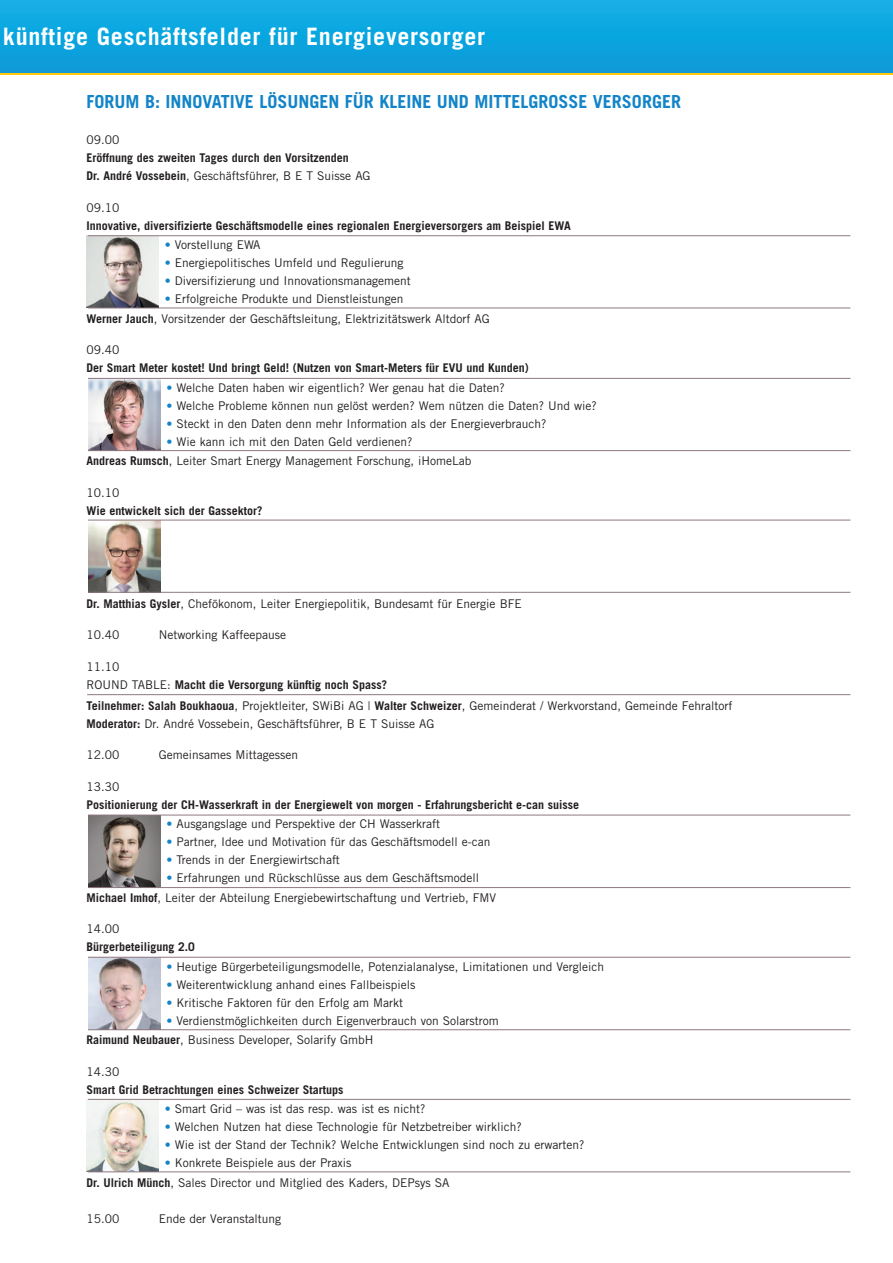
<style>
.page{position:relative;width:893px;height:1263px;background:#fff}
.page>*{position:absolute;margin:0;border:0;box-sizing:border-box;transform-origin:0 0}
.t1{font:700 24px "Trade Gothic";letter-spacing:.03em;color:#fff}
.t2{font:700 18px "Trade Gothic";color:#1284c7}
.t3{font:12px/19.5px "Trade Gothic";color:#231f20}
.t4{font:700 12px/18px "Trade Gothic";color:#231f20}
.s1{font-weight:400}
.s2{color:#1284c7}
.s3{font-weight:700}
</style>
<div class="page">
<div style="left:0;top:39px;width:893px;height:36px;background:linear-gradient(to right,#feca0a,#feca0a)"></div>
<div style="left:0;top:0;width:893px;height:72px;background:#0da6e0"></div>
<img style="left:88px;top:816px;width:72px;height:71px">
<hr style="left:88px;top:815px;width:762px;height:1px;background:#8e797e">
<hr style="left:88px;top:887px;width:762px;height:1px;background:#8e797e">
<img style="left:88px;top:379px;width:72px;height:71px">
<hr style="left:88px;top:378px;width:762px;height:1px;background:#8e797e">
<hr style="left:88px;top:450px;width:762px;height:1px;background:#8e797e">
<img style="left:87px;top:1099px;width:72px;height:73px">
<hr style="left:88px;top:1099px;width:762px;height:1px;background:#8e797e">
<hr style="left:88px;top:1171px;width:762px;height:1px;background:#8e797e">
<img style="left:87px;top:236px;width:72px;height:72px">
<hr style="left:88px;top:308px;width:762px;height:1px;background:#8e797e">
<img style="left:88px;top:521px;width:72px;height:71px">
<hr style="left:88px;top:520px;width:762px;height:1px;background:#8e797e">
<hr style="left:88px;top:592px;width:762px;height:1px;background:#8e797e">
<hr style="left:87px;top:694px;width:763px;height:1px;background:#8e797e">
<hr style="left:88px;top:235px;width:762px;height:1px;background:#8e797e">
<img style="left:88px;top:958px;width:72px;height:71px">
<hr style="left:88px;top:957px;width:762px;height:1px;background:#8e797e">
<hr style="left:88px;top:1029px;width:762px;height:1px;background:#8e797e">
<h1 class="t1" style="left:3px;top:22px;width:484px">künftige Geschäftsfelder für Energieversorger</h1>
<h2 class="t2" style="left:87px;top:91px;width:596px">FORUM B: INNOVATIVE LÖSUNGEN FÜR KLEINE UND MITTELGROSSE VERSORGER</h2>
<p class="t3" style="left:87px;top:130px;width:34px">09.00</p>
<p class="t4" style="left:87px;top:149px;width:286px">Eröffnung des zweiten Tages durch den Vorsitzenden<br>Dr. André Vossebein<span class="s1">, Geschäftsführer, B E T Suisse AG</span></p>
<p class="t3" style="left:87px;top:197px;width:34px">09.10</p>
<p class="t4" style="left:87px;top:216px;width:486px">Innovative, diversifizierte Geschäftsmodelle eines regionalen Energieversorgers am Beispiel EWA</p>
<p class="t3" style="left:165px;top:235px;width:97px"><span class="s2">•</span> Vorstellung EWA</p>
<p class="t3" style="left:165px;top:253px;width:240px"><span class="s2">•</span> Energiepolitisches Umfeld und Regulierung</p>
<p class="t3" style="left:165px;top:271px;width:248px"><span class="s2">•</span> Diversifizierung und Innovationsmanagement</p>
<p class="t3" style="left:87px;top:289px;width:405px;text-indent:78px"><span class="s2">•</span> Erfolgreiche Produkte und Dienstleistungen<br><span class="s3">Werner Jauch</span>, Vorsitzender der Geschäftsleitung, Elektrizitätswerk Altdorf AG</p>
<p class="t3" style="left:87px;top:340px;width:34px">09.40</p>
<p class="t4" style="left:87px;top:359px;width:444px">Der Smart Meter kostet! Und bringt Geld! (Nutzen von Smart-Meters für EVU und Kunden)</p>
<p class="t3" style="left:166px;top:377px;width:340px"><span class="s2">•</span> Welche Daten haben wir eigentlich? Wer genau hat die Daten?</p>
<p class="t3" style="left:166px;top:395px;width:432px"><span class="s2">•</span> Welche Probleme können nun gelöst werden? Wem nützen die Daten? Und wie?</p>
<p class="t3" style="left:166px;top:413px;width:382px"><span class="s2">•</span> Steckt in den Daten denn mehr Information als der Energieverbrauch?</p>
<p class="t3" style="left:87px;top:431px;width:387px;text-indent:80px"><span class="s2">•</span> Wie kann ich mit den Daten Geld verdienen?<br><span class="s3">Andreas Rumsch</span>, Leiter Smart Energy Management Forschung, iHomeLab</p>
<p class="t3" style="left:87px;top:482px;width:34px">10.10</p>
<p class="t4" style="left:87px;top:501px;width:177px">Wie entwickelt sich der Gassektor?</p>
<p class="t3" style="left:87px;top:593px;width:437px"><span class="s3">Dr. Matthias Gysler</span>, Chefökonom, Leiter Energiepolitik, Bundesamt für Energie BFE</p>
<p class="t3" style="left:87px;top:625px;width:34px">10.40</p>
<p class="t3" style="left:159px;top:625px;width:129px">Networking Kaffeepause</p>
<p class="t4" style="left:87px;top:657px;width:302px"><span class="s1">11.10<br>ROUND TABLE:</span> Macht die Versorgung künftig noch Spass?</p>
<p class="t3" style="left:87px;top:696px;width:647px;line-height:18px"><span class="s3">Teilnehmer: Salah Boukhaoua</span>, Projektleiter, SWiBi AG | <span class="s3">Walter Schweizer</span>, Gemeinderat / Werkvorstand, Gemeinde Fehraltorf<br><span class="s3">Moderator:</span> Dr. André Vossebein, Geschäftsführer, B E T Suisse AG</p>
<p class="t3" style="left:87px;top:745px;width:34px">12.00</p>
<p class="t3" style="left:159px;top:745px;width:141px">Gemeinsames Mittagessen</p>
<p class="t3" style="left:87px;top:776px;width:34px">13.30</p>
<p class="t4" style="left:87px;top:795px;width:494px">Positionierung der CH-Wasserkraft in der Energiewelt von morgen - Erfahrungsbericht e-can suisse</p>
<p class="t3" style="left:166px;top:814px;width:275px"><span class="s2">•</span> Ausgangslage und Perspektive der CH Wasserkraft</p>
<p class="t3" style="left:166px;top:832px;width:326px"><span class="s2">•</span> Partner, Idee und Motivation für das Geschäftsmodell e-can</p>
<p class="t3" style="left:166px;top:850px;width:175px"><span class="s2">•</span> Trends in der Energiewirtschaft</p>
<p class="t3" style="left:87px;top:868px;width:411px;text-indent:80px"><span class="s2">•</span> Erfahrungen und Rückschlüsse aus dem Geschäftsmodell<br><span class="s3">Michael Imhof</span>, Leiter der Abteilung Energiebewirtschaftung und Vertrieb, FMV</p>
<p class="t3" style="left:87px;top:919px;width:34px">14.00</p>
<p class="t4" style="left:87px;top:938px;width:110px">Bürgerbeteiligung 2.0</p>
<p class="t3" style="left:166px;top:956px;width:439px"><span class="s2">•</span> Heutige Bürgerbeteiligungsmodelle, Potenzialanalyse, Limitationen und Vergleich</p>
<p class="t3" style="left:166px;top:974px;width:251px"><span class="s2">•</span> Weiterentwicklung anhand eines Fallbeispiels</p>
<p class="t3" style="left:166px;top:992px;width:238px"><span class="s2">•</span> Kritische Faktoren für den Erfolg am Markt</p>
<p class="t3" style="left:87px;top:1010px;width:414px;text-indent:80px"><span class="s2">•</span> Verdienstmöglichkeiten durch Eigenverbrauch von Solarstrom<br><span class="s3">Raimund Neubauer</span>, Business Developer, Solarify GmbH</p>
<p class="t3" style="left:87px;top:1061px;width:34px">14.30</p>
<p class="t4" style="left:87px;top:1080px;width:258px">Smart Grid Betrachtungen eines Schweizer Startups</p>
<p class="t3" style="left:165px;top:1099px;width:262px"><span class="s2">•</span> Smart Grid – was ist das resp. was ist es nicht?</p>
<p class="t3" style="left:165px;top:1117px;width:358px"><span class="s2">•</span> Welchen Nutzen hat diese Technologie für Netzbetreiber wirklich?</p>
<p class="t3" style="left:165px;top:1135px;width:421px"><span class="s2">•</span> Wie ist der Stand der Technik? Welche Entwicklungen sind noch zu erwarten?</p>
<p class="t3" style="left:87px;top:1153px;width:364px;text-indent:78px"><span class="s2">•</span> Konkrete Beispiele aus der Praxis<br><span class="s3">Dr. Ulrich Münch</span>, Sales Director und Mitglied des Kaders, DEPsys SA</p>
<p class="t3" style="left:87px;top:1208px;width:34px">15.00</p>
<p class="t3" style="left:159px;top:1208px;width:124px">Ende der Veranstaltung</p>
</div>
